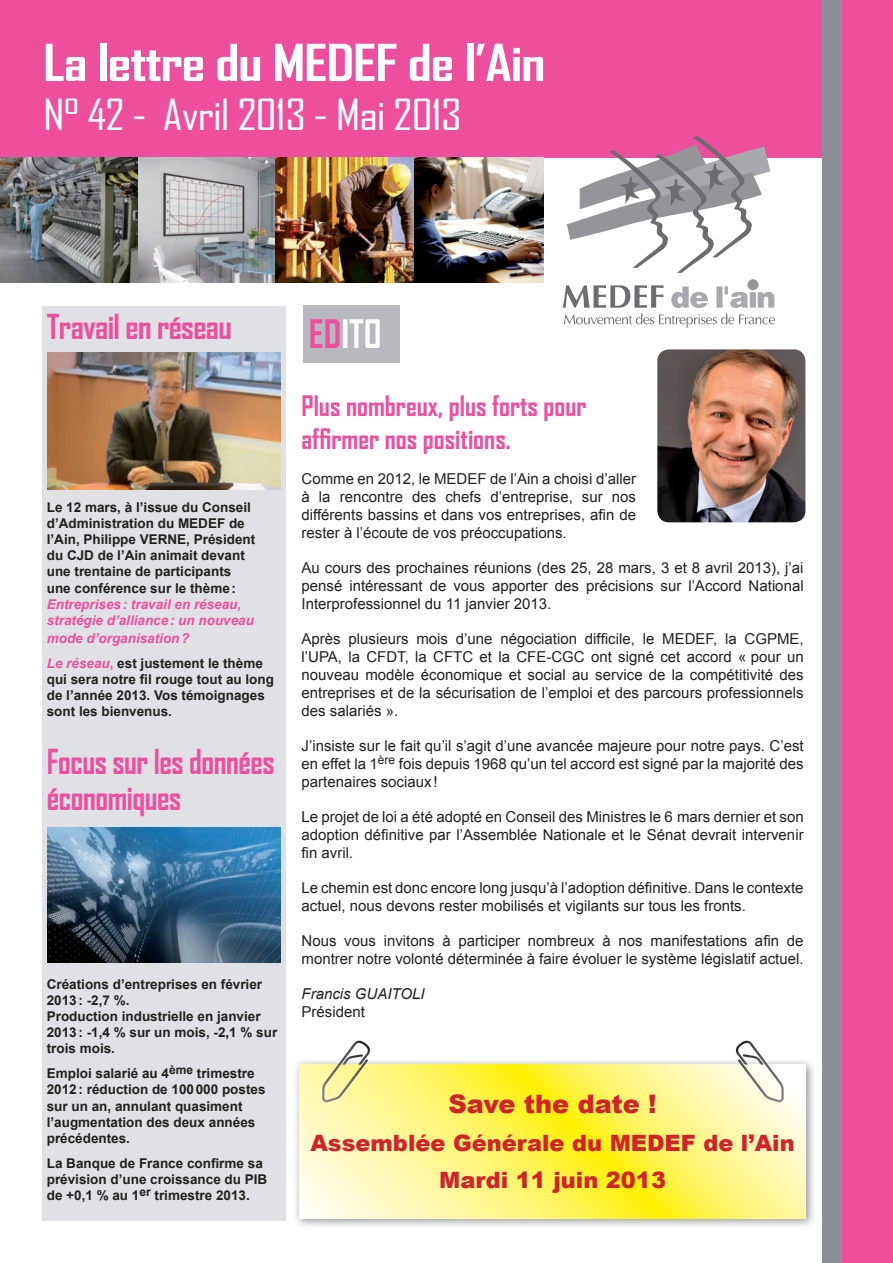
<style>
.page{position:relative;width:893px;height:1263px;background:#fff}
.page>*{position:absolute;margin:0;border:0;box-sizing:border-box;transform-origin:0 0}
.t1{font:700 48.75px "Agency FB";letter-spacing:-.02em;color:#fff;scale:1.22 1}
.t2{font:41.1px "Agency FB";letter-spacing:-.02em;color:#fff;scale:1.2 1}
.t3{font:700 37.5px "Agency FB";color:#fff}
.t4{font:700 33px/36px "Agency FB";letter-spacing:-.015em;color:#ee4f9d;scale:.95 1}
.t5{font:700 33px "Agency FB";letter-spacing:-.015em;color:#ee4f9d}
.t6{font:700 27px/32.4px "Agency FB";color:#ee4f9d}
.t7{font:900 25.5px "Arial";color:#d1232a}
.t8{font:900 22.5px/37.5px "Arial";color:#d1232a;text-align:center}
.t9{font:15px/18px "Arial";color:#231f20;text-align:justify}
.t10{font:italic 15px "Arial";color:#231f20}
.t11{font:700 13.5px/16.2px "Arial";color:#231f20}
.t12{font:italic 700 13.5px/16.2px "Arial";color:#ee4f9d}
.s1{font-style:normal}
.s2{font-style:normal;color:#231f20}
.s3{color:#ee4f9d}
</style>
<div class="page">
<div style="left:0;top:0;width:823px;height:157px;background:#ee4f9d"></div>
<div style="left:840px;top:0;width:53px;height:1263px;background:#ee4f9d"></div>
<div style="left:822px;top:0;width:20px;height:1263px;background:#8d8f98"></div>
<img style="left:0;top:157px;width:544px;height:125px">
<svg style="left:563px;top:136px;width:212px;height:192px"></svg>
<div style="left:304px;top:305px;width:96px;height:58px;background:#b8b8bf"></div>
<img style="left:657px;top:349px;width:148px;height:173px">
<div style="left:43px;top:306px;width:243px;height:914px;background:#e0e1e4"></div>
<img style="left:48px;top:353px;width:233px;height:137px">
<img style="left:48px;top:827px;width:233px;height:136px">
<img style="left:296px;top:1061px;width:518px;height:165px">
<svg style="left:299px;top:1064px;width:507px;height:154px"></svg>
<svg style="left:322px;top:1040px;width:48px;height:62px"></svg>
<svg style="left:736px;top:1040px;width:48px;height:62px"></svg>
<h1 class="t1" style="left:43px;top:32px;width:413px">La lettre du MEDEF de l’Ain</h1>
<h2 class="t2" style="left:43px;top:90px;width:350px">N° 42 - Avril 2013 - Mai 2013</h2>
<h3 class="t5" style="left:47px;top:306px;width:187px">Travail en réseau</h3>
<p class="t11" style="left:47px;top:499px;width:210px">Le 12 mars, à l’issue du Conseil d’Administration du MEDEF de l’Ain, Philippe VERNE, Président du CJD de l’Ain animait devant une trentaine de participants une conférence sur le thème :</p>
<p class="t12" style="left:47px;top:596px;width:209px">Entreprises : travail en réseau, stratégie d’alliance : un nouveau</p>
<p class="t12" style="left:47px;top:626px;width:218px;line-height:24.8px">mode d’organisation ?<br>Le réseau<span class="s1">,</span> <span class="s2">est justement le thème</span></p>
<p class="t11" style="left:47px;top:671px;width:229px">qui sera notre fil rouge tout au long de l’année 2013. Vos témoignages sont les bienvenus.</p>
<h3 class="t4" style="left:47px;top:742px;width:241px">Focus sur les données économiques</h3>
<p class="t11" style="left:47px;top:976px;width:232px">Créations d’entreprises en février<br>2013 : -2,7 %.<br>Production industrielle en janvier<br>2013 : -1,4 % sur un mois, -2,1 % sur trois mois.</p>
<p class="t11" style="left:47px;top:1066px;width:220px">Emploi salarié au 4<sup>ème</sup> trimestre<br>2012 : réduction de 100 000 postes sur un an, annulant quasiment l’augmentation des deux années précédentes.</p>
<p class="t11" style="left:47px;top:1155px;width:222px">La Banque de France confirme sa prévision d’une croissance du PIB de +0,1 % au 1<sup>er</sup> trimestre 2013.</p>
<h3 class="t3" style="left:309px;top:311px;width:74px"><span class="s3">ED</span>ITO</h3>
<h3 class="t6" style="left:302px;top:389px;width:287px">Plus nombreux, plus forts pour affirmer nos positions.</h3>
<p class="t9" style="left:302px;top:469px;width:336px">Comme en 2012, le MEDEF de l’Ain a choisi d’aller à la rencontre des chefs d’entreprise, sur nos différents bassins et dans vos entreprises, afin de rester à l’écoute de vos préoccupations.</p>
<p class="t9" style="left:302px;top:558px;width:504px">Au cours des prochaines réunions (des 25, 28 mars, 3 et 8 avril 2013), j’ai pensé intéressant de vous apporter des précisions sur l’Accord National Interprofessionnel du 11 janvier 2013.</p>
<p class="t9" style="left:302px;top:629px;width:504px">Après plusieurs mois d’une négociation difficile, le MEDEF, la CGPME, l’UPA, la CFDT, la CFTC et la CFE-CGC ont signé cet accord « pour un nouveau modèle économique et social au service de la compétitivité des entreprises et de la sécurisation de l’emploi et des parcours professionnels des salariés ».</p>
<p class="t9" style="left:302px;top:736px;width:504px">J’insiste sur le fait qu’il s’agit d’une avancée majeure pour notre pays. C’est en effet la 1<sup>ère</sup> fois depuis 1968 qu’un tel accord est signé par la majorité des partenaires sociaux !</p>
<p class="t9" style="left:302px;top:807px;width:504px">Le projet de loi a été adopté en Conseil des Ministres le 6 mars dernier et son adoption définitive par l’Assemblée Nationale et le Sénat devrait intervenir fin avril.</p>
<p class="t9" style="left:302px;top:878px;width:504px">Le chemin est donc encore long jusqu’à l’adoption définitive. Dans le contexte actuel, nous devons rester mobilisés et vigilants sur tous les fronts.</p>
<p class="t9" style="left:302px;top:931px;width:504px">Nous vous invitons à participer nombreux à nos manifestations afin de montrer notre volonté déterminée à faire évoluer le système législatif actuel.</p>
<p class="t10" style="left:302px;top:984px;width:125px">Francis GUAITOLI</p>
<p class="t9" style="left:302px;top:1002px;width:65px">Président</p>
<h3 class="t7" style="left:448px;top:1085px;width:210px">Save the date !</h3>
<h3 class="t8" style="left:310px;top:1123px;width:486px">Assemblée Générale du MEDEF de l’Ain<br>Mardi 11 juin 2013</h3>
</div>
